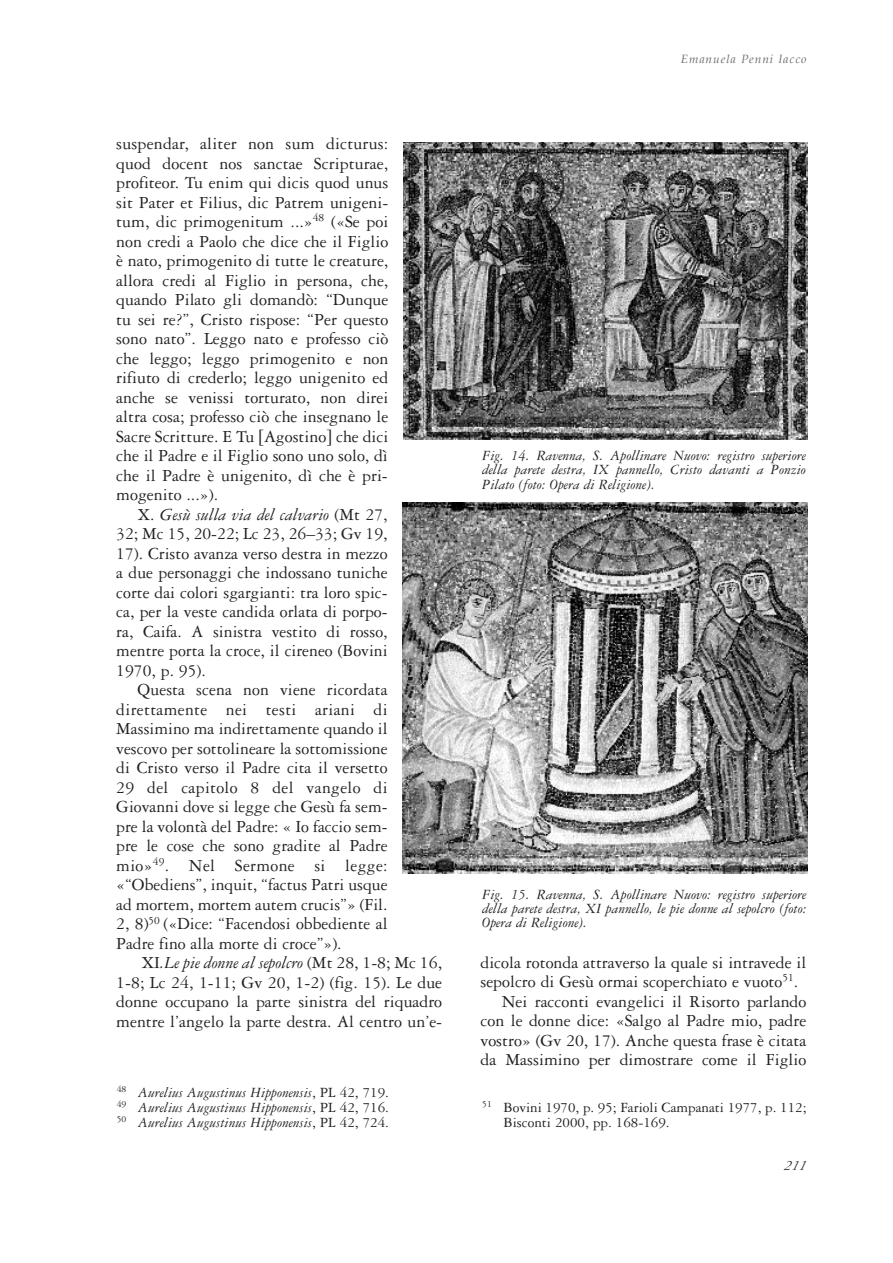
<style>
.page{position:relative;width:893px;height:1263px;background:#fff}
.page>*{position:absolute;margin:0;border:0;box-sizing:border-box;transform-origin:0 0}
.t1{font:18px/19.5px "Garamond Three";color:#231f20;text-align:justify}
.t2{font:italic 15px/14.2px "Garamond Three";color:#231f20;text-align:justify}
.t3{font:15px/15px "Garamond Three";color:#231f20}
.t4{font:italic 12px "Book Antiqua";letter-spacing:.075em;color:#6c6d70}
.s1{font-family:"Times New Roman"}
.s2{font-style:italic}
.s3{font-style:normal}
</style>
<div class="page">
<img style="left:403px;top:503px;width:404px;height:370px">
<img style="left:403px;top:142px;width:404px;height:297px">
<p class="t4" style="left:681px;top:52px;width:127px">Emanuela Penni Iacco</p>
<p class="t1" style="left:116px;top:136px;width:274px">suspendar, aliter non sum dicturus: quod docent nos sanctae Scripturae, profiteor. Tu enim qui dicis quod unus sit Pater et Filius, dic Patrem unigeni&shy;tum, dic primogenitum ...»<sup>48</sup> («Se poi non credi a Paolo che dice che il Figlio è nato, primogenito di tutte le creature, allora credi al Figlio in persona, che, quando Pilato gli domandò: “Dunque tu sei re?”, Cristo rispose: “Per questo sono nato”. Leggo nato e professo ciò che leggo; leggo primogenito e non rifiuto di crederlo; leggo unigenito ed anche se venissi torturato, non direi altra cosa; professo ciò che insegnano le Sacre Scritture. E Tu <span class="s1">[</span>Agostino<span class="s1">]</span> che dici che il Padre e il Figlio sono uno solo, dì che il Padre è unigenito, dì che è pri&shy;mogenito ...»).</p>
<p class="t1" style="left:116px;top:506px;width:273px;text-indent:21px">X. <span class="s2">Gesù sulla via del calvario</span> (Mt 27, 32; Mc 15, 20-22; Lc 23, 26–33; Gv 19, 17). Cristo avanza verso destra in mezzo a due personaggi che indossano tuniche corte dai colori sgargianti: tra loro spic&shy;ca, per la veste candida orlata di porpo&shy;ra, Caifa. A sinistra vestito di rosso, mentre porta la croce, il cireneo (Bovini 1970, p. 95).</p>
<p class="t1" style="left:116px;top:682px;width:273px;text-indent:21px">Questa scena non viene ricordata direttamente nei testi ariani di Massimino ma indirettamente quando il vescovo per sottolineare la sottomissione di Cristo verso il Padre cita il versetto 29 del capitolo 8 del vangelo di Giovanni dove si legge che Gesù fa sem&shy;pre la volontà del Padre: « Io faccio sem&shy;pre le cose che sono gradite al Padre mio»<sup>49</sup>. Nel Sermone si legge: «“Obediens”, inquit, “factus Patri usque ad mortem, mortem autem crucis”» (Fil.<br>2, 8)<sup>50</sup> («Dice: “Facendosi obbediente al Padre fino alla morte di croce”»).</p>
<p class="t1" style="left:116px;top:955px;width:327px;text-indent:25px">XI<span class="s2">.Le pie donne al sepolcro</span> (Mt 28, 1-8; Mc 16, 1-8; Lc 24, 1-11; Gv 20, 1-2) (fig. 15). Le due donne occupano la parte sinistra del riquadro mentre l’angelo la parte destra. Al centro un’e-</p>
<p class="t1" style="left:480px;top:954px;width:327px">dicola rotonda attraverso la quale si intravede il</p>
<p class="t2" style="left:482px;top:450px;width:325px">Fig. 14. Ravenna, S. Apollinare Nuovo: registro superiore della parete destra, IX pannello, Cristo davanti a Ponzio Pilato (foto: Opera di Religione).</p>
<p class="t2" style="left:482px;top:888px;width:326px">Fig. 15. Ravenna, S. Apollinare Nuovo: registro superiore della parete destra, XI pannello, le pie donne al sepolcro (foto:<br>Opera di Religione).</p>
<p class="t1" style="left:480px;top:974px;width:319px">sepolcro di Gesù ormai scoperchiato e vuoto<sup>51</sup>.</p>
<p class="t1" style="left:502px;top:993px;width:306px">Nei racconti evangelici il Risorto parlando</p>
<p class="t1" style="left:480px;top:1013px;width:327px">con le donne dice: «Salgo al Padre mio, padre</p>
<p class="t1" style="left:480px;top:1032px;width:327px">vostro» (Gv 20, 17). Anche questa frase è citata</p>
<p class="t1" style="left:480px;top:1052px;width:327px">da Massimino per dimostrare come il Figlio</p>
<p class="t2" style="left:117px;top:1086px;width:274px;line-height:15px"><sup>48</sup> Aurelius Augustinus Hipponensis<span class="s3">, PL 42, 719.<br></span><sup>49</sup> Aurelius Augustinus Hipponensis<span class="s3">, PL 42, 716.<br></span><sup>50</sup> Aurelius Augustinus Hipponensis<span class="s3">, PL 42, 724.</span></p>
<p class="t3" style="left:503px;top:1101px;width:304px;text-indent:-21px"><sup>51</sup> Bovini 1970, p. 95; Farioli Campanati 1977, p. 112;<br>Bisconti 2000, pp. 168-169.</p>
<p class="t2" style="left:784px;top:1160px;width:27px">211</p>
</div>
